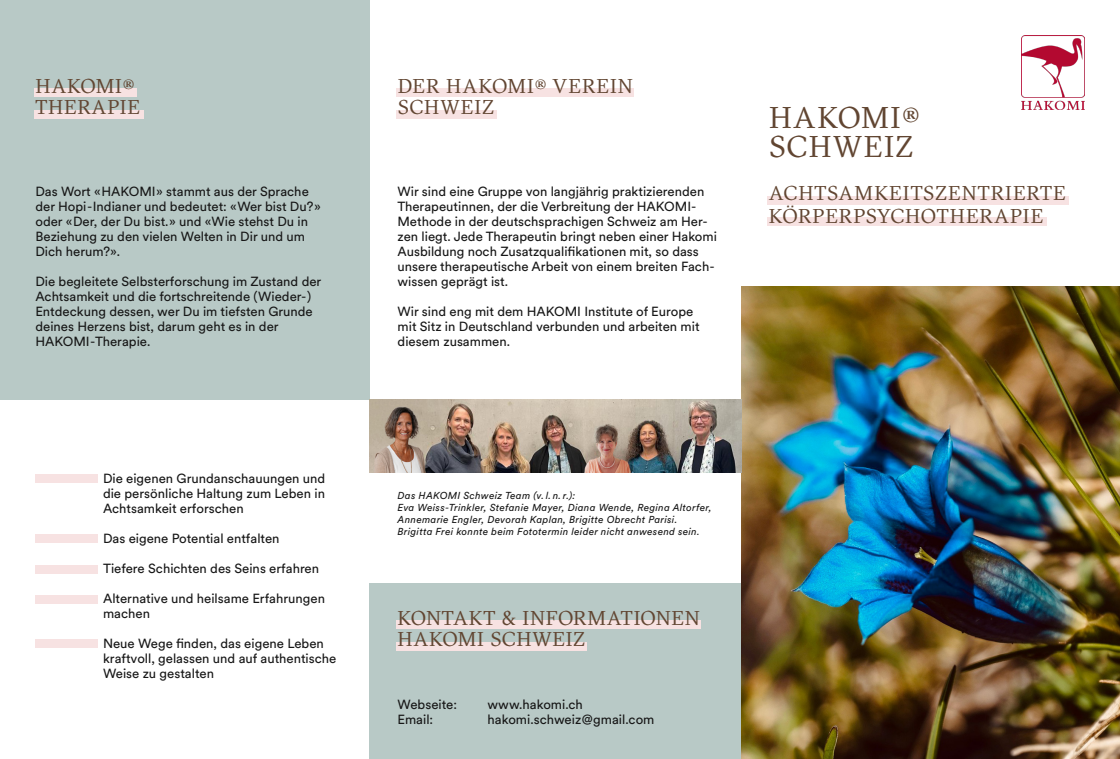
<style>
.page{position:relative;width:1120px;height:759px;background:#fff}
.page>*{position:absolute;margin:0;border:0;box-sizing:border-box;transform-origin:0 0}
.t1{font:30px/28.8px "GT Sectra";letter-spacing:.055em;color:#614531}
.t2{font:20px/21.2px "GT Sectra";letter-spacing:.04em;color:#614531}
.t3{font:13.12px/15px "Circular XX";color:#171717}
.t4{font:italic 10px/12px "Circular XX";letter-spacing:.03em;color:#171717}
</style>
<div class="page">
<div style="left:0;top:0;width:369px;height:399px;background:#b8c9c6"></div>
<div style="left:369px;top:583px;width:372px;height:175px;background:#b8c9c6"></div>
<div style="left:396px;top:88px;width:238px;height:9px;background:#f7e2e2"></div>
<div style="left:396px;top:620px;width:304px;height:8px;background:#f7e2e2"></div>
<div style="left:34px;top:88px;width:103px;height:9px;background:#f7e2e2"></div>
<div style="left:396px;top:110px;width:101px;height:8px;background:#f7e2e2"></div>
<div style="left:396px;top:642px;width:190px;height:8px;background:#f7e2e2"></div>
<div style="left:34px;top:110px;width:110px;height:8px;background:#f7e2e2"></div>
<div style="left:35px;top:474px;width:63px;height:9px;background:#f7e2e2"></div>
<div style="left:35px;top:534px;width:63px;height:9px;background:#f7e2e2"></div>
<div style="left:35px;top:564px;width:63px;height:9px;background:#f7e2e2"></div>
<div style="left:35px;top:594px;width:63px;height:9px;background:#f7e2e2"></div>
<div style="left:35px;top:639px;width:63px;height:8px;background:#f7e2e2"></div>
<img style="left:741px;top:286px;width:379px;height:472px">
<img style="left:1021px;top:35px;width:64px;height:75px">
<div style="left:767px;top:196px;width:301px;height:8px;background:#f7e2e2"></div>
<div style="left:767px;top:217px;width:280px;height:9px;background:#f7e2e2"></div>
<img style="left:369px;top:399px;width:372px;height:73px">
<h2 class="t2" style="left:35px;top:75px;width:106px">HAKOMI®<br>THERAPIE</h2>
<p class="t3" style="left:35px;top:183px;width:287px">Das Wort «HAKOMI» stammt aus der Sprache der Hopi-Indianer und bedeutet: «Wer bist Du?» oder «Der, der Du bist.» und «Wie stehst Du in Beziehung zu den vielen Welten in Dir und um Dich herum?».</p>
<p class="t3" style="left:35px;top:273px;width:287px">Die begleitete Selbsterforschung im Zustand der Achtsamkeit und die fortschreitende (Wieder-)<br>Entdeckung dessen, wer Du im tiefsten Grunde deines Herzens bist, darum geht es in der HAKOMI-Therapie.</p>
<p class="t3" style="left:103px;top:470px;width:224px;text-align:justify">Die eigenen Grundanschauungen und die persönliche Haltung zum Leben in Achtsamkeit erforschen</p>
<p class="t3" style="left:103px;top:530px;width:178px">Das eigene Potential entfalten</p>
<p class="t3" style="left:103px;top:560px;width:218px">Tiefere Schichten des Seins erfahren</p>
<p class="t3" style="left:103px;top:590px;width:224px">Alternative und heilsame Erfahrungen machen</p>
<p class="t3" style="left:103px;top:635px;width:235px">Neue Wege finden, das eigene Leben kraftvoll, gelassen und auf authentische<br>Weise zu gestalten</p>
<h2 class="t2" style="left:398px;top:75px;width:237px">DER HAKOMI® VEREIN<br>SCHWEIZ</h2>
<p class="t3" style="left:397px;top:183px;width:321px">Wir sind eine Gruppe von langjährig praktizierenden Therapeutinnen, der die Verbreitung der HAKOMI-Methode in der deutschsprachigen Schweiz am Her&shy;zen liegt. Jede Therapeutin bringt neben einer Hakomi Ausbildung noch Zusatzqualifikationen mit, so dass unsere therapeutische Arbeit von einem breiten Fach&shy;wissen geprägt ist.</p>
<p class="t3" style="left:397px;top:303px;width:303px">Wir sind eng mit dem HAKOMI Institute of Europe mit Sitz in Deutschland verbunden und arbeiten mit diesem zusammen.</p>
<h1 class="t1" style="left:769px;top:103px;width:152px">HAKOMI®<br>SCHWEIZ</h1>
<h2 class="t2" style="left:769px;top:182px;width:298px;line-height:22.5px">ACHTSAMKEITSZENTRIERTE<br>KÖRPERPSYCHOTHERAPIE</h2>
<p class="t4" style="left:397px;top:489px;width:315px">Das HAKOMI Schweiz Team (v. l. n. r.):<br>Eva Weiss-Trinkler, Stefanie Mayer, Diana Wende, Regina Altorfer, Annemarie Engler, Devorah Kaplan, Brigitte Obrecht Parisi.<br>Brigitta Frei konnte beim Fototermin leider nicht anwesend sein.</p>
<h2 class="t2" style="left:397px;top:607px;width:304px">KONTAKT &amp; INFORMATIONEN<br>HAKOMI SCHWEIZ</h2>
<p class="t3" style="left:397px;top:695px;width:61px">Webseite:</p>
<p class="t3" style="left:487px;top:695px;width:97px">www.hakomi.ch</p>
<p class="t3" style="left:397px;top:710px;width:37px">Email:</p>
<p class="t3" style="left:487px;top:710px;width:168px">hakomi.schweiz@gmail.com</p>
</div>
